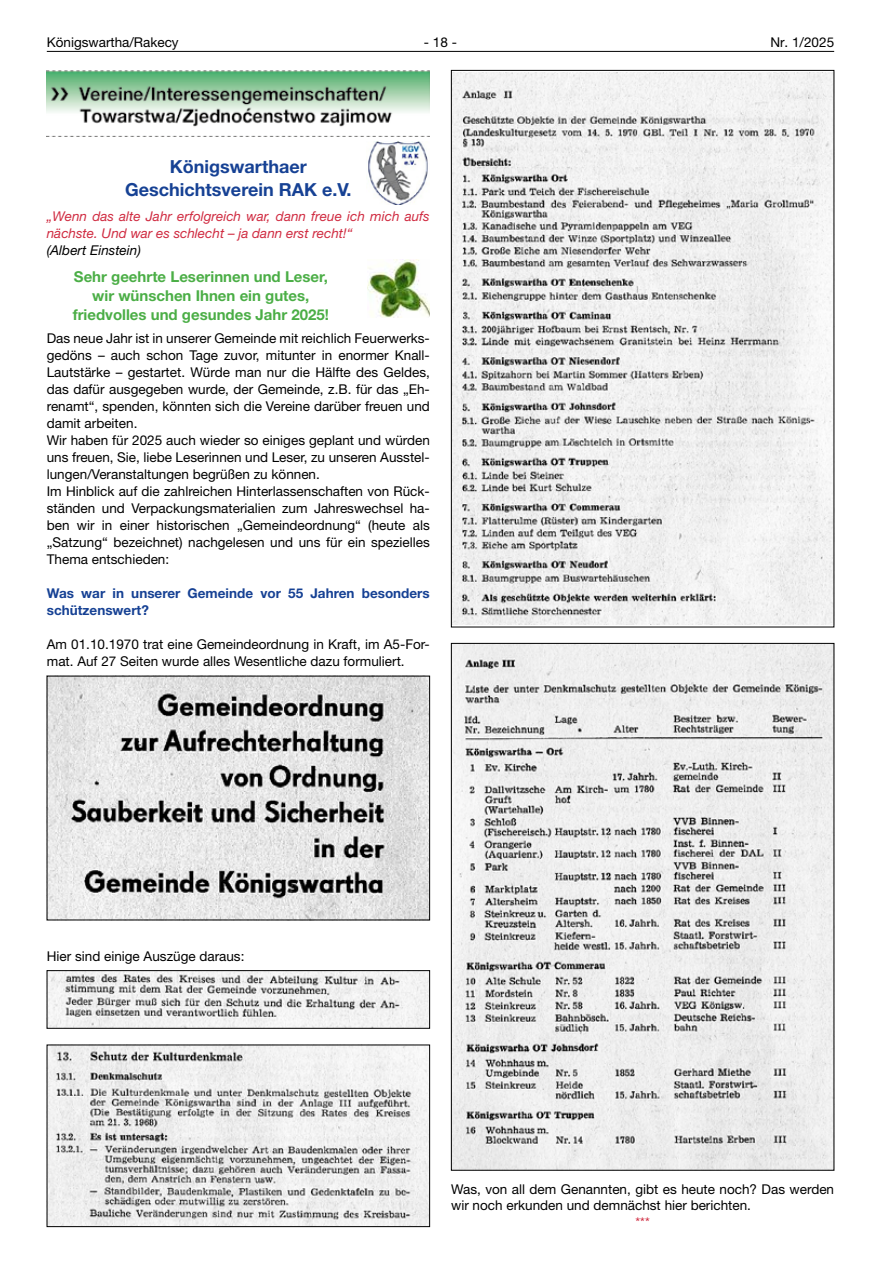
<style>
.page{position:relative;width:881px;height:1263px;background:#fff}
.page>*{position:absolute;margin:0;border:0;box-sizing:border-box;transform-origin:0 0}
.t1{font:700 18px/22.4px "Helvetica Neue LT";color:#164194;text-align:center}
.t2{font:700 15px/18.8px "Helvetica Neue LT";color:#4bae46;text-align:center}
.t3{font:13.5px/17px "Helvetica Neue LT";color:#000}
.t4{font:italic 13.5px/17px "Helvetica Neue LT";color:#d02b41}
.t5{font:700 13.5px/17px "Helvetica Neue LT";color:#164194}
.t6{font:italic 13.5px "Helvetica Neue LT";color:#000}
.t7{font:13.5px "Helvetica Neue LT";color:#d02b41}
</style>
<div class="page">
<hr style="left:47px;top:51px;width:786px;height:1px;background:#000">
<img style="left:453px;top:73px;width:378px;height:552px">
<img style="left:453px;top:645px;width:378px;height:523px">
<img style="left:47px;top:70px;width:382px;height:66px">
<img style="left:49px;top:678px;width:378px;height:240px">
<img style="left:49px;top:972px;width:378px;height:54px">
<div style="left:47px;top:970px;width:382px;height:58px;border:1px solid #000"></div>
<img style="left:49px;top:1047px;width:378px;height:178px">
<div style="left:47px;top:1045px;width:382px;height:182px;border:1px solid #000"></div>
<img style="left:368px;top:141px;width:60px;height:64px">
<img style="left:367px;top:259px;width:62px;height:59px">
<p class="t3" style="left:47px;top:33px;width:133px">Königswartha/Rakecy</p>
<p class="t3" style="left:424px;top:33px;width:35px">- 18 -</p>
<p class="t3" style="left:770px;top:33px;width:65px">Nr. 1/2025</p>
<h1 class="t1" style="left:125px;top:155px;width:228px">Königswarthaer<br>Geschichtsverein RAK e.V.</h1>
<p class="t4" style="left:47px;top:208px;width:384px">„Wenn das alte Jahr erfolgreich war, dann freue ich mich aufs nächste. Und war es schlecht – ja dann erst recht!“</p>
<p class="t6" style="left:47px;top:242px;width:96px">(Albert Einstein)</p>
<p class="t2" style="left:73px;top:267px;width:258px">Sehr geehrte Leserinnen und Leser, wir wünschen Ihnen ein gutes, friedvolles und gesundes Jahr 2025!</p>
<p class="t3" style="left:47px;top:330px;width:384px">Das neue Jahr ist in unserer Gemeinde mit reichlich Feuerwerks&shy;gedöns – auch schon Tage zuvor, mitunter in enormer Knall-Lautstärke – gestartet. Würde man nur die Hälfte des Geldes, das dafür ausgegeben wurde, der Gemeinde, z.B. für das „Eh&shy;renamt“, spenden, könnten sich die Vereine darüber freuen und damit arbeiten.<br>Wir haben für 2025 auch wieder so einiges geplant und würden uns freuen, Sie, liebe Leserinnen und Leser, zu unseren Ausstel&shy;lungen/Veranstaltungen begrüßen zu können.<br>Im Hinblick auf die zahlreichen Hinterlassenschaften von Rück&shy;ständen und Verpackungsmaterialien zum Jahreswechsel ha&shy;ben wir in einer historischen „Gemeindeordnung“ (heute als „Satzung“ bezeichnet) nachgelesen und uns für ein spezielles Thema entschieden:</p>
<p class="t5" style="left:47px;top:584px;width:384px">Was war in unserer Gemeinde vor 55 Jahren besonders schützenswert?</p>
<p class="t3" style="left:47px;top:636px;width:384px">Am 01.10.1970 trat eine Gemeindeordnung in Kraft, im A5-For&shy;mat. Auf 27 Seiten wurde alles Wesentliche dazu formuliert.</p>
<p class="t3" style="left:47px;top:947px;width:199px">Hier sind einige Auszüge daraus:</p>
<p class="t3" style="left:451px;top:1180px;width:384px">Was, von all dem Genannten, gibt es heute noch? Das werden wir noch erkunden und demnächst hier berichten.</p>
<p class="t7" style="left:635px;top:1214px;width:16px">***</p>
</div>
